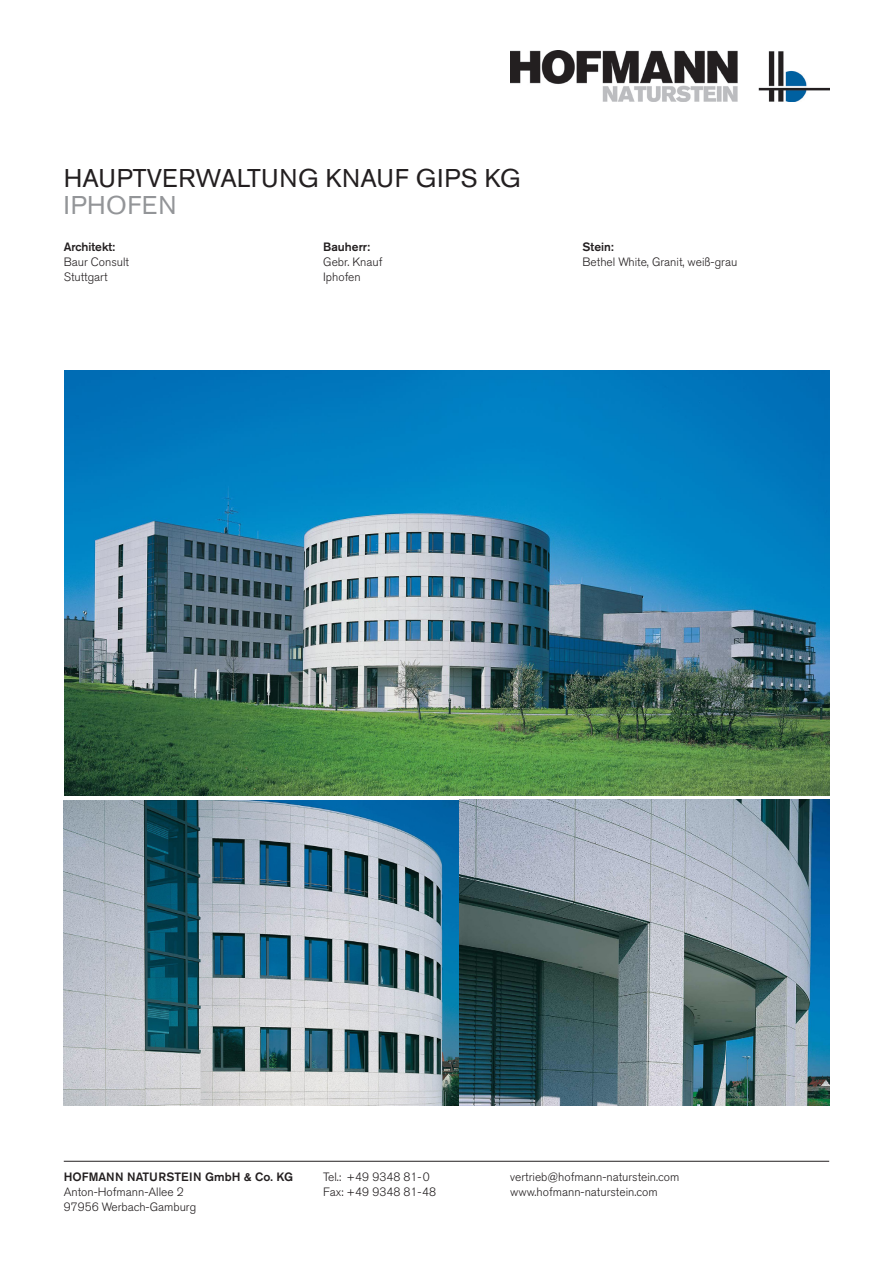
<style>
.page{position:relative;width:893px;height:1263px;background:#fff}
.page>*{position:absolute;margin:0;border:0;box-sizing:border-box;transform-origin:0 0}
.t1{font:25.5px "Akzidenz Grotesk BQ";color:#231f20}
.t2{font:25.5px "Akzidenz Grotesk BQ";letter-spacing:.02em;color:#939598}
.t3{font:300 12px "Akzidenz Grotesk BQ";color:#231f20}
.t4{font:500 12px "Akzidenz Grotesk BQ";color:#231f20}
</style>
<div class="page">
<hr style="left:64px;top:1161px;width:765px;height:1px;background:#231f20">
<img style="left:510px;top:51px;width:319px;height:50px">
<img style="left:64px;top:370px;width:765px;height:425px">
<img style="left:64px;top:799px;width:765px;height:307px">
<p class="t1" style="left:64px;top:163px;width:459px">HAUPTVERWALTUNG KNAUF GIPS KG</p>
<p class="t2" style="left:64px;top:190px;width:114px">IPHOFEN</p>
<p class="t4" style="left:64px;top:240px;width:53px">Architekt:</p>
<p class="t3" style="left:64px;top:255px;width:67px">Baur Consult</p>
<p class="t3" style="left:64px;top:270px;width:45px">Stuttgart</p>
<p class="t4" style="left:323px;top:240px;width:48px">Bauherr:</p>
<p class="t3" style="left:323px;top:255px;width:61px">Gebr. Knauf</p>
<p class="t3" style="left:323px;top:270px;width:39px">Iphofen</p>
<p class="t4" style="left:583px;top:240px;width:33px">Stein:</p>
<p class="t3" style="left:583px;top:255px;width:156px">Bethel White, Granit, weiß-grau</p>
<p class="t4" style="left:64px;top:1170px;width:231px">HOFMANN NATURSTEIN GmbH &amp; Co. KG</p>
<p class="t3" style="left:64px;top:1185px;width:122px">Anton-Hofmann-Allee 2</p>
<p class="t3" style="left:64px;top:1200px;width:134px">97956 Werbach-Gamburg</p>
<p class="t3" style="left:323px;top:1170px;width:108px">Tel.: +49 9348 81-0</p>
<p class="t3" style="left:323px;top:1185px;width:115px">Fax: +49 9348 81-48</p>
<p class="t3" style="left:510px;top:1170px;width:171px">vertrieb@hofmann-naturstein.com</p>
<p class="t3" style="left:510px;top:1185px;width:149px">www.hofmann-naturstein.com</p>
</div>
